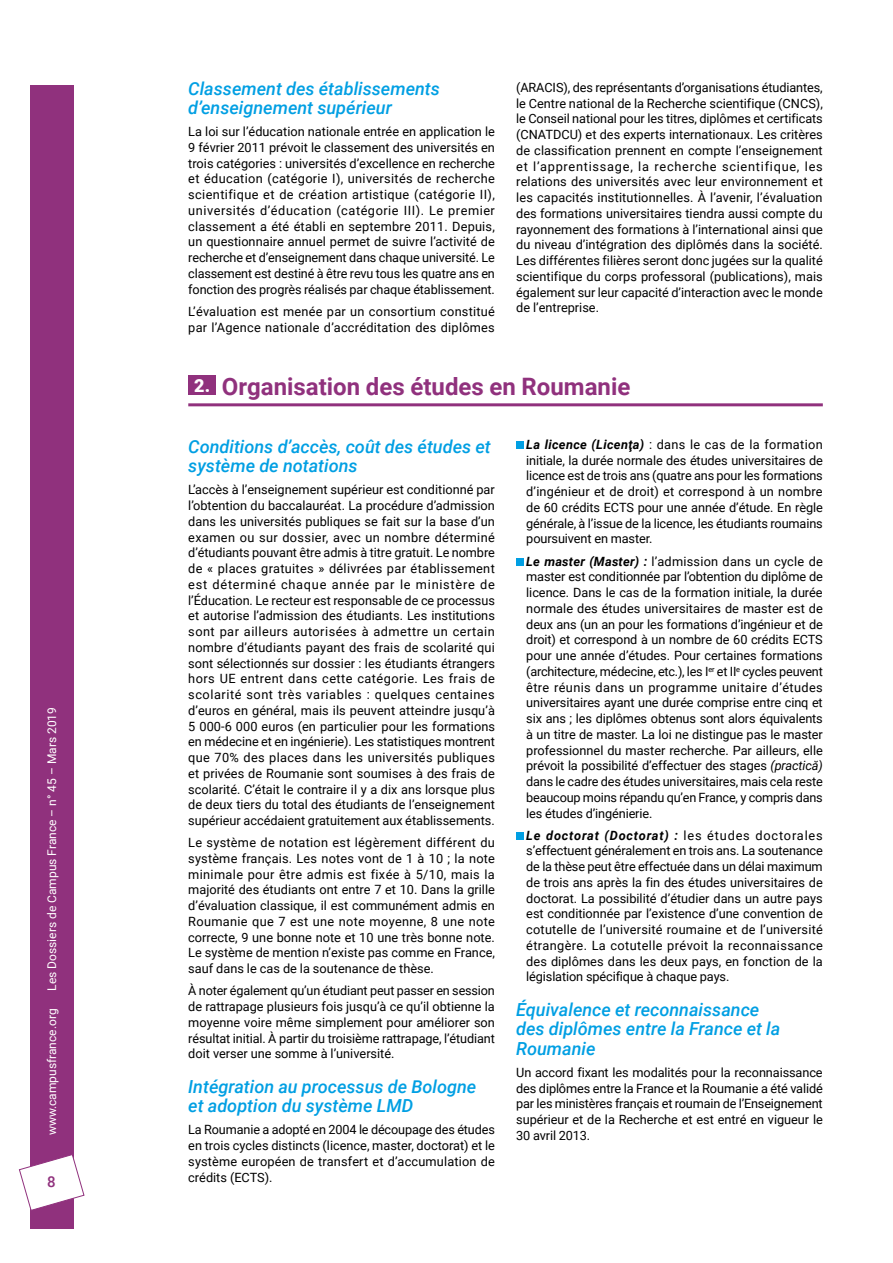
<style>
.page{position:relative;width:893px;height:1263px;background:#fff}
.page>*{position:absolute;margin:0;border:0;box-sizing:border-box;transform-origin:0 0}
.t1{font:700 24px "Roboto";color:#90317d}
.t2{font:italic 500 18px/19.5px "Roboto";color:#009fe3}
.t3{font:500 15px "Roboto";color:#90317d}
.t4{font:12.75px/15.8px "Roboto";letter-spacing:-.005em;color:#000;text-align:justify}
.t5{font:12.75px/15.8px "Roboto";letter-spacing:.02em;color:#000}
.t6{font:12px "Roboto";color:#fff}
.s1{font-weight:900;font-size:18px;color:#fff}
.s2{font-weight:700;font-style:italic}
.s3{font-style:italic}
</style>
<div class="page">
<hr style="left:892px;top:0;width:1px;height:1263px;background:#e7f3eb">
<hr style="left:188px;top:403px;width:635px;height:3px;background:#90317d">
<div style="left:188px;top:376px;width:28px;height:19px;background:#90317d"></div>
<div style="left:516px;top:442px;width:7px;height:7px;background:#009fe3"></div>
<div style="left:516px;top:558px;width:7px;height:7px;background:#009fe3"></div>
<div style="left:516px;top:832px;width:7px;height:8px;background:#009fe3"></div>
<div style="left:30px;top:85px;width:44px;height:1144px;background:#90317d"></div>
<svg style="left:18px;top:1155px;width:67px;height:55px"></svg>
<p class="t6" style="left:44px;top:991px;width:285px;rotate:-90deg">Les Dossiers de Campus France – n° 45 – Mars 2019</p>
<p class="t6" style="left:44px;top:1135px;width:128px;rotate:-90deg">www.campusfrance.org</p>
<p class="t3" style="left:47px;top:1171px;width:10px">8</p>
<h2 class="t2" style="left:188px;top:78px;width:253px">Classement des établissements d’enseignement supérieur</h2>
<p class="t4" style="left:188px;top:123px;width:308px">La loi sur l’éducation nationale entrée en application le 9 février 2011 prévoit le classement des universités en trois catégories : universités d’excellence en recherche et éducation (catégorie I), universités de recherche scientifique et de création artistique (catégorie II), universités d’éducation (catégorie III). Le premier classement a été établi en septembre 2011. Depuis, un questionnaire annuel permet de suivre l’activité de recherche et d’enseignement dans chaque université. Le classement est destiné à être revu tous les quatre ans en fonction des progrès réalisés par chaque établissement.</p>
<p class="t5" style="left:188px;top:303px;width:308px">L’évaluation est menée par un consortium constitué par l’Agence nationale d’accréditation des diplômes</p>
<p class="t4" style="left:516px;top:79px;width:308px">(ARACIS), des représentants d’organisations étudiantes, le Centre national de la Recherche scientifique (CNCS), le Conseil national pour les titres, diplômes et certificats (CNATDCU) et des experts internationaux. Les critères de classification prennent en compte l’enseignement et l’apprentissage, la recherche scientifique, les relations des universités avec leur environnement et les capacités institutionnelles. À l’avenir, l’évaluation des formations universitaires tiendra aussi compte du rayonnement des formations à l’international ainsi que du niveau d’intégration des diplômés dans la société.<br>Les différentes filières seront donc jugées sur la qualité scientifique du corps professoral (publications), mais également sur leur capacité d’interaction avec le monde de l’entreprise.</p>
<h1 class="t1" style="left:194px;top:369px;width:438px"><span class="s1">2.</span> Organisation des études en Roumanie</h1>
<h2 class="t2" style="left:188px;top:436px;width:304px">Conditions d’accès, coût des études et système de notations</h2>
<p class="t4" style="left:188px;top:481px;width:308px">L’accès à l’enseignement supérieur est conditionné par l’obtention du baccalauréat. La procédure d’admission dans les universités publiques se fait sur la base d’un examen ou sur dossier, avec un nombre déterminé d’étudiants pouvant être admis à titre gratuit. Le nombre de « places gratuites » délivrées par établissement est déterminé chaque année par le ministère de l’Éducation. Le recteur est responsable de ce processus et autorise l’admission des étudiants. Les institutions sont par ailleurs autorisées à admettre un certain nombre d’étudiants payant des frais de scolarité qui sont sélectionnés sur dossier : les étudiants étrangers hors UE entrent dans cette catégorie. Les frais de scolarité sont très variables : quelques centaines d’euros en général, mais ils peuvent atteindre jusqu’à 5 000-6 000 euros (en particulier pour les formations en médecine et en ingénierie). Les statistiques montrent que 70% des places dans les universités publiques et privées de Roumanie sont soumises à des frais de scolarité. C’était le contraire il y a dix ans lorsque plus de deux tiers du total des étudiants de l’enseignement supérieur accédaient gratuitement aux établissements.</p>
<p class="t4" style="left:188px;top:834px;width:308px">Le système de notation est légèrement différent du système français. Les notes vont de 1 à 10 ; la note minimale pour être admis est fixée à 5/10, mais la majorité des étudiants ont entre 7 et 10. Dans la grille d’évaluation classique, il est communément admis en Roumanie que 7 est une note moyenne, 8 une note correcte, 9 une bonne note et 10 une très bonne note.<br>Le système de mention n’existe pas comme en France, sauf dans le cas de la soutenance de thèse.</p>
<p class="t4" style="left:188px;top:982px;width:308px">À noter également qu’un étudiant peut passer en session de rattrapage plusieurs fois jusqu’à ce qu’il obtienne la moyenne voire même simplement pour améliorer son résultat initial. À partir du troisième rattrapage, l’étudiant doit verser une somme à l’université.</p>
<h2 class="t2" style="left:188px;top:1076px;width:290px">Intégration au processus de Bologne et adoption du système LMD</h2>
<p class="t4" style="left:188px;top:1121px;width:308px">La Roumanie a adopté en 2004 le découpage des études en trois cycles distincts (licence, master, doctorat) et le système européen de transfert et d’accumulation de crédits (ECTS).</p>
<p class="t4" style="left:526px;top:436px;width:298px"><span class="s2">La licence (Licenţa)</span> : dans le cas de la formation initiale, la durée normale des études universitaires de licence est de trois ans (quatre ans pour les formations d’ingénieur et de droit) et correspond à un nombre de 60 crédits ECTS pour une année d’étude. En règle générale, à l’issue de la licence, les étudiants roumains poursuivent en master.</p>
<p class="t4" style="left:526px;top:553px;width:298px"><span class="s2">Le master (Master) :</span> l’admission dans un cycle de master est conditionnée par l’obtention du diplôme de licence. Dans le cas de la formation initiale, la durée normale des études universitaires de master est de deux ans (un an pour les formations d’ingénieur et de droit) et correspond à un nombre de 60 crédits ECTS pour une année d’études. Pour certaines formations (architecture, médecine, etc.), les I<sup>er</sup> et II<sup>e</sup> cycles peuvent être réunis dans un programme unitaire d’études universitaires ayant une durée comprise entre cinq et six ans ; les diplômes obtenus sont alors équivalents à un titre de master. La loi ne distingue pas le master professionnel du master recherche. Par ailleurs, elle prévoit la possibilité d’effectuer des stages <span class="s3">(practică) </span>dans le cadre des études universitaires, mais cela reste beaucoup moins répandu qu’en France, y compris dans les études d’ingénierie.</p>
<p class="t4" style="left:526px;top:827px;width:298px"><span class="s2">Le doctorat (Doctorat) :</span> les études doctorales s’effectuent généralement en trois ans. La soutenance de la thèse peut être effectuée dans un délai maximum de trois ans après la fin des études universitaires de doctorat. La possibilité d’étudier dans un autre pays est conditionnée par l’existence d’une convention de cotutelle de l’université roumaine et de l’université étrangère. La cotutelle prévoit la reconnaissance des diplômes dans les deux pays, en fonction de la législation spécifique à chaque pays.</p>
<h2 class="t2" style="left:516px;top:999px;width:266px">Équivalence et reconnaissance des diplômes entre la France et la<br>Roumanie</h2>
<p class="t4" style="left:516px;top:1064px;width:308px">Un accord fixant les modalités pour la reconnaissance des diplômes entre la France et la Roumanie a été validé par les ministères français et roumain de l’Enseignement supérieur et de la Recherche et est entré en vigueur le 30 avril 2013.</p>
</div>
